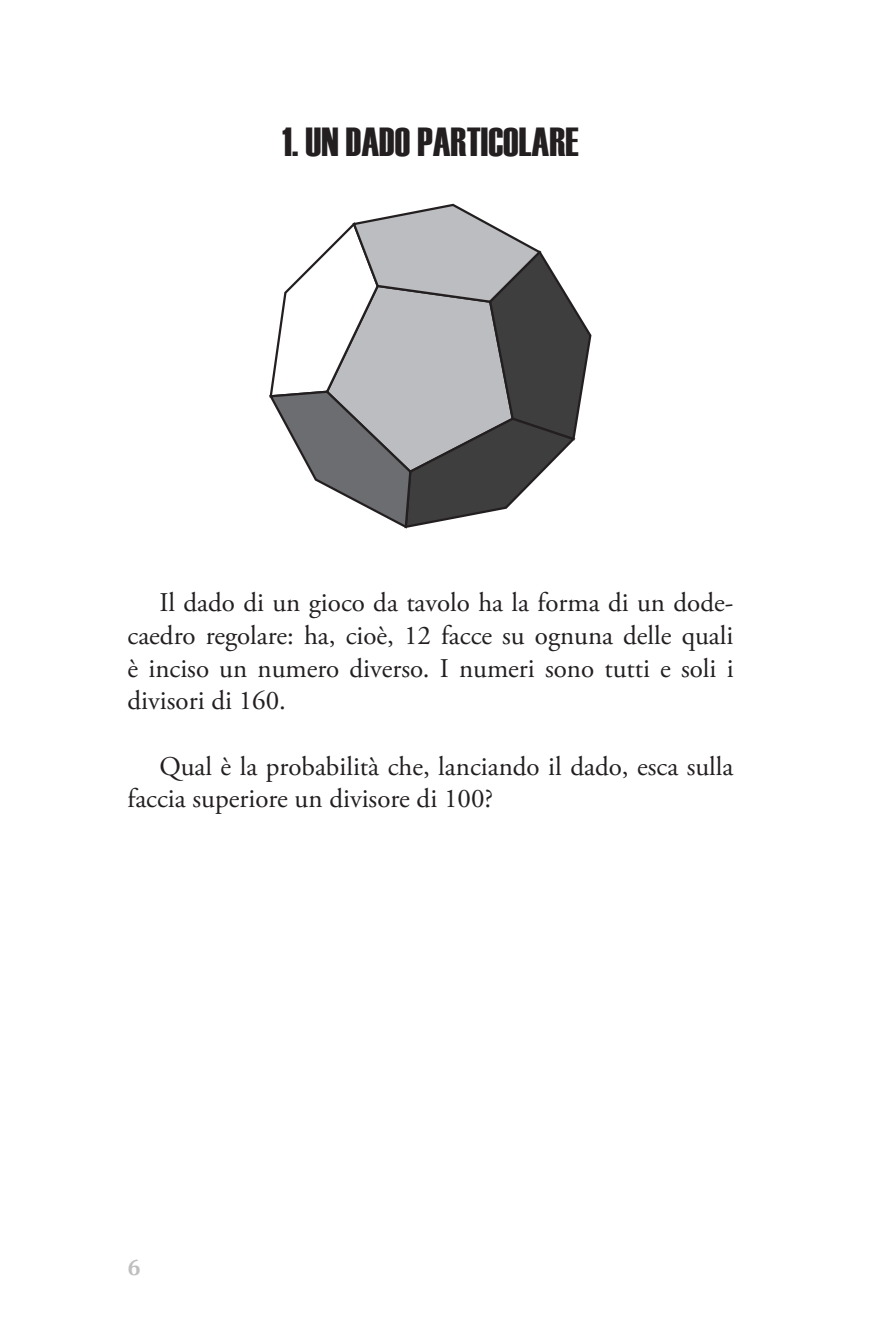
<style>
.page{position:relative;width:893px;height:1340px;background:#fff}
.page>*{position:absolute;margin:0;border:0;box-sizing:border-box;transform-origin:0 0}
.t1{font:40.5px "Haettenschweiler";color:#231f20}
.t2{font:27px/32.6px "Adobe Garamond Pro";color:#231f20;text-align:justify}
.t3{font:700 22.5px "Cambria";color:#c0bfbf}
</style>
<div class="page">
<svg style="left:269px;top:203px;width:323px;height:326px"></svg>
<h1 class="t1" style="left:282px;top:114px;width:298px">1. UN DADO PARTICOLARE</h1>
<p class="t2" style="left:128px;top:587px;width:607px;text-indent:32px">Il dado di un gioco da tavolo ha la forma di un dode&shy;caedro regolare: ha, cioè, 12 facce su ognuna delle quali è inciso un numero diverso. I numeri sono tutti e soli i divisori di 160.</p>
<p class="t2" style="left:128px;top:750px;width:607px;text-indent:32px">Qual è la probabilità che, lanciando il dado, esca sulla faccia superiore un divisore di 100?</p>
<p class="t3" style="left:128px;top:1250px;width:15px">6</p>
</div>
